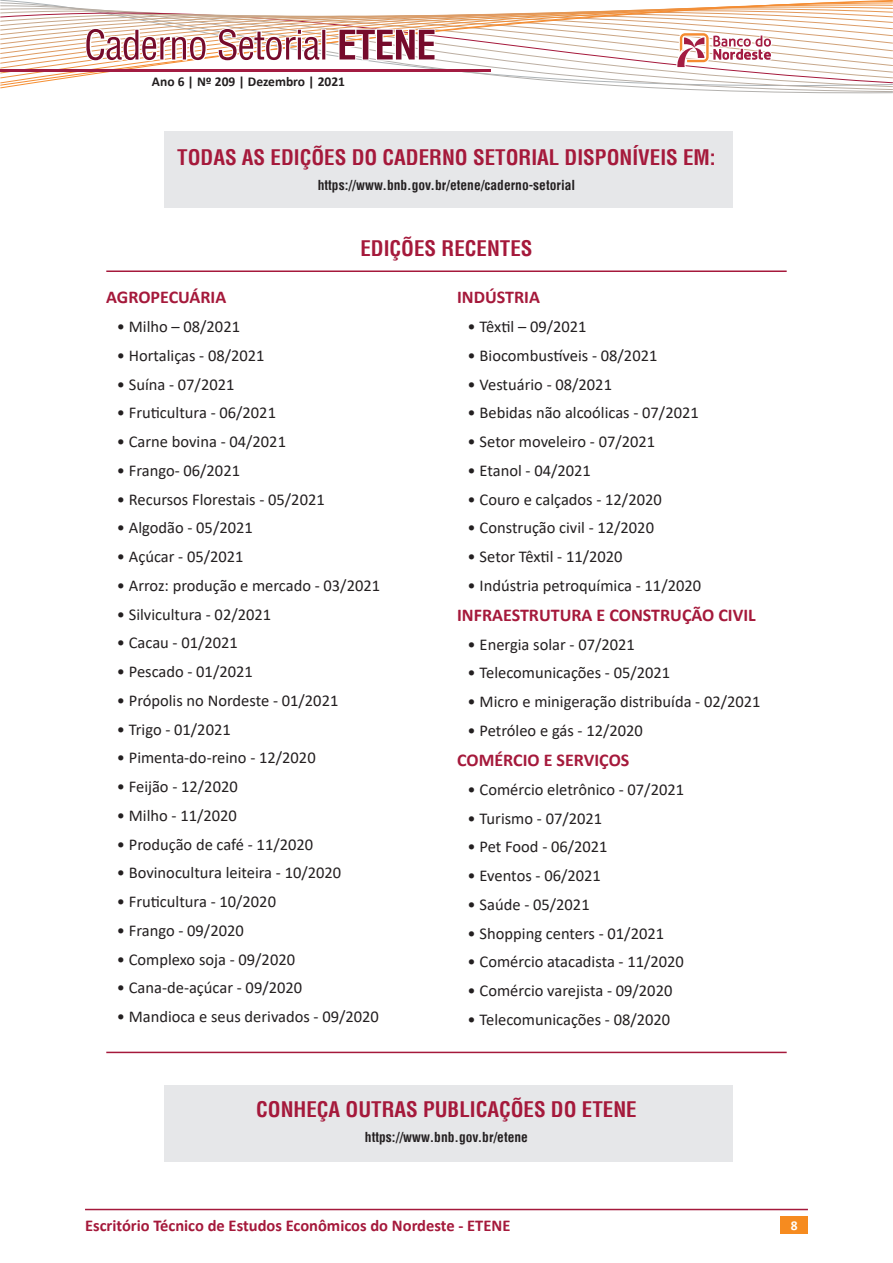
<style>
.page{position:relative;width:893px;height:1263px;background:#fff}
.page>*{position:absolute;margin:0;border:0;box-sizing:border-box;transform-origin:0 0}
.CS_Titulo_2{font:700 condensed 21px "Helvetica";color:#a5193b}
.CS_Titulo_3{font:700 18px "Calibri";color:#a5193b}
.t1{font:16.5px "Calibri";color:#231f20}
.t2{font:700 16.5px "Calibri";color:#a5193b}
.Corpo{font:700 condensed 13.5px "Helvetica";color:#231f20}
.t3{font:700 13.5px "Calibri";color:#231f20}
.t4{font:700 13.5px "Calibri";color:#fff}
</style>
<div class="page">
<div style="left:781px;top:1216px;width:27px;height:17px;background:#f68b1f"></div>
<hr style="left:85px;top:1209px;width:723px;height:1px;background:#a5193b">
<svg style="left:0;top:0;width:893px;height:208px"></svg>
<hr style="left:0;top:70px;width:490px;height:2px;background:#a31c42">
<div style="left:164px;top:1085px;width:569px;height:77px;background:#e6e7e9"></div>
<div style="left:164px;top:132px;width:568px;height:76px;background:#e6e7e9"></div>
<hr style="left:106px;top:270px;width:681px;height:2px;background:#a5193b">
<hr style="left:106px;top:1052px;width:681px;height:1px;background:#a5193b">
<p class="t3" style="left:152px;top:72px;width:195px">Ano 6 | Nº 209 | Dezembro | 2021</p>
<p class="CS_Titulo_2" style="left:177px;top:145px;width:540px">TODAS AS EDIÇÕES DO CADERNO SETORIAL DISPONÍVEIS EM:</p>
<p class="Corpo" style="left:318px;top:177px;width:259px">https://www.bnb.gov.br/etene/caderno-setorial</p>
<p class="CS_Titulo_2" style="left:360px;top:236px;width:174px">EDIÇÕES RECENTES</p>
<p class="CS_Titulo_3" style="left:106px;top:285px;width:121px">AGROPECUÁRIA</p>
<p class="t1" style="left:117px;top:315px;width:125px">• Milho – 08/2021</p>
<p class="t1" style="left:117px;top:344px;width:149px">• Hortaliças - 08/2021</p>
<p class="t1" style="left:117px;top:373px;width:119px">• Suína - 07/2021</p>
<p class="t1" style="left:117px;top:401px;width:161px">• Fruticultura - 06/2021</p>
<p class="t1" style="left:117px;top:430px;width:171px">• Carne bovina - 04/2021</p>
<p class="t1" style="left:117px;top:459px;width:125px">• Frango- 06/2021</p>
<p class="t1" style="left:117px;top:488px;width:209px">• Recursos Florestais - 05/2021</p>
<p class="t1" style="left:117px;top:516px;width:138px">• Algodão - 05/2021</p>
<p class="t1" style="left:117px;top:545px;width:128px">• Açúcar - 05/2021</p>
<p class="t1" style="left:117px;top:574px;width:265px">• Arroz: produção e mercado - 03/2021</p>
<p class="t1" style="left:117px;top:603px;width:156px">• Silvicultura - 02/2021</p>
<p class="t1" style="left:117px;top:631px;width:123px">• Cacau - 01/2021</p>
<p class="t1" style="left:117px;top:660px;width:138px">• Pescado - 01/2021</p>
<p class="t1" style="left:117px;top:689px;width:223px">• Própolis no Nordeste - 01/2021</p>
<p class="t1" style="left:117px;top:718px;width:115px">• Trigo - 01/2021</p>
<p class="t1" style="left:117px;top:746px;width:200px">• Pimenta-do-reino - 12/2020</p>
<p class="t1" style="left:117px;top:775px;width:122px">• Feijão - 12/2020</p>
<p class="t1" style="left:117px;top:804px;width:122px">• Milho - 11/2020</p>
<p class="t1" style="left:117px;top:833px;width:198px">• Produção de café - 11/2020</p>
<p class="t1" style="left:117px;top:861px;width:226px">• Bovinocultura leiteira - 10/2020</p>
<p class="t1" style="left:117px;top:890px;width:161px">• Fruticultura - 10/2020</p>
<p class="t1" style="left:117px;top:919px;width:128px">• Frango - 09/2020</p>
<p class="t1" style="left:117px;top:948px;width:180px">• Complexo soja - 09/2020</p>
<p class="t1" style="left:117px;top:976px;width:187px">• Cana-de-açúcar - 09/2020</p>
<p class="t1" style="left:117px;top:1005px;width:264px">• Mandioca e seus derivados - 09/2020</p>
<p class="CS_Titulo_3" style="left:457px;top:285px;width:84px">INDÚSTRIA</p>
<p class="t1" style="left:468px;top:315px;width:120px">• Têxtil – 09/2021</p>
<p class="t1" style="left:468px;top:344px;width:191px">• Biocombustíveis - 08/2021</p>
<p class="t1" style="left:468px;top:373px;width:146px">• Vestuário - 08/2021</p>
<p class="t1" style="left:468px;top:401px;width:233px">• Bebidas não alcoólicas - 07/2021</p>
<p class="t1" style="left:468px;top:430px;width:189px">• Setor moveleiro - 07/2021</p>
<p class="t1" style="left:468px;top:459px;width:125px">• Etanol - 04/2021</p>
<p class="t1" style="left:468px;top:488px;width:196px">• Couro e calçados - 12/2020</p>
<p class="t1" style="left:468px;top:516px;width:188px">• Construção civil - 12/2020</p>
<p class="t1" style="left:468px;top:545px;width:157px">• Setor Têxtil - 11/2020</p>
<p class="t1" style="left:468px;top:574px;width:235px">• Indústria petroquímica - 11/2020</p>
<p class="CS_Titulo_3" style="left:457px;top:602px;width:300px">INFRAESTRUTURA E CONSTRUÇÃO CIVIL</p>
<p class="t1" style="left:468px;top:633px;width:169px">• Energia solar - 07/2021</p>
<p class="t1" style="left:468px;top:661px;width:204px">• Telecomunicações - 05/2021</p>
<p class="t1" style="left:468px;top:690px;width:295px">• Micro e minigeração distribuída - 02/2021</p>
<p class="t1" style="left:468px;top:719px;width:177px">• Petróleo e gás - 12/2020</p>
<p class="CS_Titulo_3" style="left:457px;top:747px;width:174px">COMÉRCIO E SERVIÇOS</p>
<p class="t1" style="left:468px;top:778px;width:218px">• Comércio eletrônico - 07/2021</p>
<p class="t1" style="left:468px;top:807px;width:136px">• Turismo - 07/2021</p>
<p class="t1" style="left:468px;top:835px;width:142px">• Pet Food - 06/2021</p>
<p class="t1" style="left:468px;top:864px;width:135px">• Eventos - 06/2021</p>
<p class="t1" style="left:468px;top:893px;width:124px">• Saúde - 05/2021</p>
<p class="t1" style="left:468px;top:922px;width:198px">• Shopping centers - 01/2021</p>
<p class="t1" style="left:468px;top:950px;width:218px">• Comércio atacadista - 11/2020</p>
<p class="t1" style="left:468px;top:979px;width:206px">• Comércio varejista - 09/2020</p>
<p class="t1" style="left:468px;top:1008px;width:204px">• Telecomunicações - 08/2020</p>
<p class="CS_Titulo_2" style="left:256px;top:1096px;width:382px">CONHEÇA OUTRAS PUBLICAÇÕES DO ETENE</p>
<p class="Corpo" style="left:365px;top:1128px;width:165px">https://www.bnb.gov.br/etene</p>
<p class="t2" style="left:85px;top:1213px;width:427px">Escritório Técnico de Estudos Econômicos do Nordeste - ETENE</p>
<p class="t4" style="left:791px;top:1216px;width:8px">8</p>
</div>
